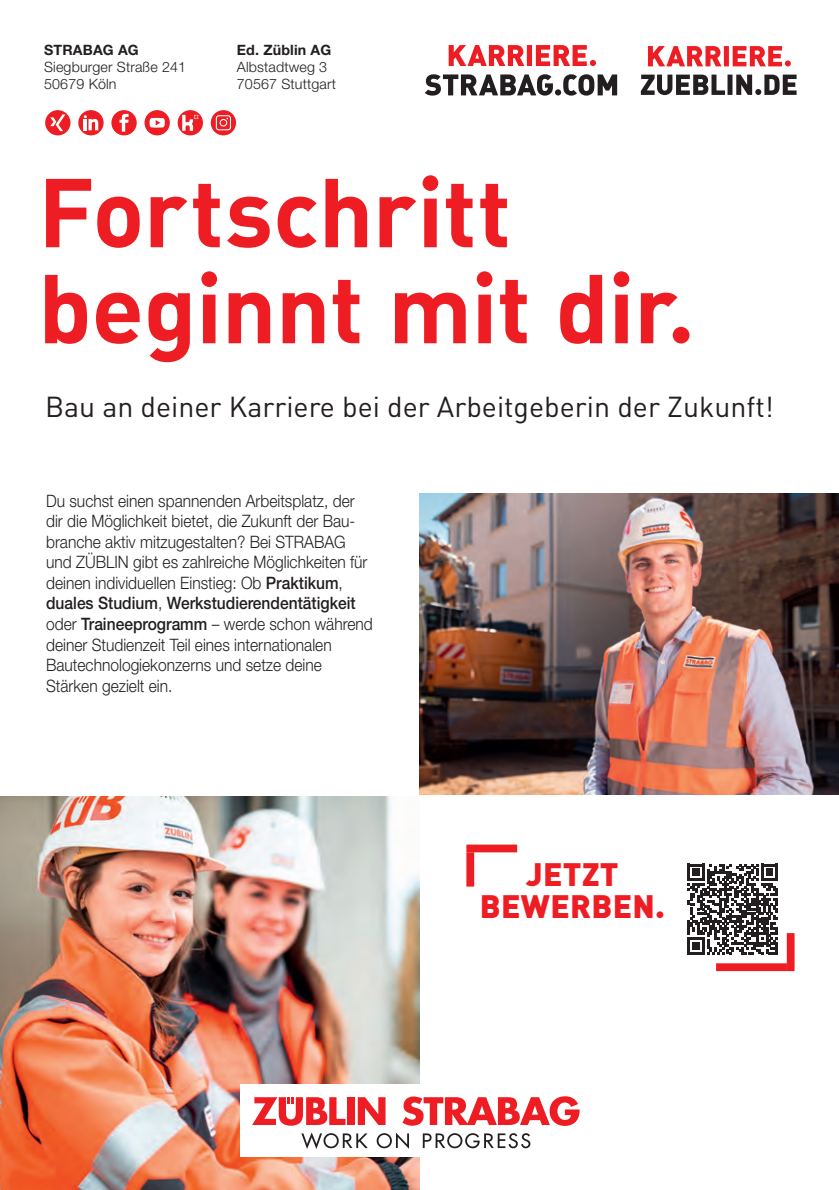
<style>
.page{position:relative;width:839px;height:1190px;background:#fff}
.page>*{position:absolute;margin:0;border:0;box-sizing:border-box;transform-origin:0 0}
.t1{font:700 96px/96px "DIN Pro";letter-spacing:-.01em;color:#ee1d23}
.t2{font:900 32px/32px "DIN Pro";letter-spacing:.01em;color:#ee1d23;text-align:center}
.t3{font:28.6px "DIN Pro";color:#231f20}
.t4{font:300 17.2px/20.6px "Helvetica Neue LT Pro";color:#231f20;scale:.91 1}
.t5{font:500 17.2px "Helvetica Neue LT Std";color:#231f20;scale:.91 1}
.t6{font:300 14.2px/17.2px "Helvetica Neue LT Pro";letter-spacing:.01em;color:#231f20}
.t7{font:700 14.2px "Helvetica Neue LT Pro";letter-spacing:.01em;color:#231f20}
.s1{font-family:"Helvetica Neue LT Std";font-weight:500}
.s2{font-family:"Helvetica Neue LT Pro";font-weight:300}
</style>
<div class="page">
<img style="left:419px;top:493px;width:419px;height:302px">
<img style="left:0;top:796px;width:419px;height:394px">
<svg style="left:425px;top:74px;width:191px;height:22px"></svg>
<svg style="left:448px;top:45px;width:147px;height:21px"></svg>
<svg style="left:177px;top:110px;width:26px;height:25px"></svg>
<svg style="left:182px;top:115px;width:16px;height:16px"></svg>
<div style="left:45px;top:110px;width:25px;height:25px;background:#ee1d23;border-radius:50%"></div>
<svg style="left:50px;top:114px;width:15px;height:17px"></svg>
<div style="left:211px;top:110px;width:25px;height:25px;background:#ee1d23;border-radius:50%"></div>
<svg style="left:216px;top:115px;width:15px;height:15px"></svg>
<div style="left:144px;top:110px;width:26px;height:25px;background:#ee1d23;border-radius:50%"></div>
<svg style="left:149px;top:118px;width:16px;height:10px"></svg>
<svg style="left:78px;top:110px;width:25px;height:25px"></svg>
<svg style="left:84px;top:115px;width:14px;height:15px"></svg>
<div style="left:111px;top:110px;width:26px;height:25px;background:#ee1d23;border-radius:50%"></div>
<svg style="left:119px;top:114px;width:9px;height:18px"></svg>
<div style="left:240px;top:1084px;width:356px;height:73px;background:#fff"></div>
<svg style="left:301px;top:1132px;width:66px;height:17px"></svg>
<svg style="left:376px;top:1133px;width:33px;height:15px"></svg>
<svg style="left:422px;top:1133px;width:108px;height:15px"></svg>
<svg style="left:402px;top:1096px;width:177px;height:29px"></svg>
<div style="left:347px;top:1097px;width:7px;height:28px;background:#ee1d23"></div>
<svg style="left:357px;top:1097px;width:28px;height:28px"></svg>
<svg style="left:252px;top:1097px;width:93px;height:28px"></svg>
<div style="left:466px;top:852px;width:8px;height:34px;background:#ee1d23"></div>
<div style="left:466px;top:844px;width:51px;height:8px;background:#ee1d23"></div>
<div style="left:715px;top:963px;width:71px;height:8px;background:#ee1d23"></div>
<div style="left:786px;top:933px;width:8px;height:38px;background:#ee1d23"></div>
<svg style="left:687px;top:863px;width:90px;height:91px"></svg>
<svg style="left:640px;top:75px;width:156px;height:20px"></svg>
<svg style="left:648px;top:46px;width:142px;height:20px"></svg>
<p class="t7" style="left:44px;top:41px;width:96px">STRABAG AG</p>
<p class="t6" style="left:44px;top:58px;width:143px">Siegburger Straße 241<br>50679 Köln</p>
<p class="t7" style="left:237px;top:41px;width:96px">Ed. Züblin AG</p>
<p class="t6" style="left:237px;top:58px;width:100px">Albstadtweg 3<br>70567 Stuttgart</p>
<h1 class="t1" style="left:38px;top:153px;width:658px">Fortschritt beginnt mit dir.</h1>
<h3 class="t3" style="left:45px;top:384px;width:729px">Bau an deiner Karriere bei der Arbeitgeberin der Zukunft!</h3>
<p class="t4" style="left:46px;top:490px;width:354px">Du suchst einen spannenden Arbeitsplatz, der dir die Möglichkeit bietet, die Zukunft der Bau&shy;branche aktiv mitzugestalten? Bei STRABAG und ZÜBLIN gibt es zahlreiche Möglichkeiten für deinen individuellen Einstieg: Ob <span class="s1">Praktikum</span>,</p>
<p class="t5" style="left:46px;top:593px;width:341px">duales Studium<span class="s2">,</span> Werkstudierendentätigkeit</p>
<p class="t4" style="left:46px;top:613px;width:360px">oder <span class="s1">Traineeprogramm</span> – werde schon während deiner Studienzeit Teil eines internationalen Bautechnologiekonzerns und setze deine Stärken gezielt ein.</p>
<h2 class="t2" style="left:479px;top:854px;width:186px">JETZT<br>BEWERBEN.</h2>
</div>
